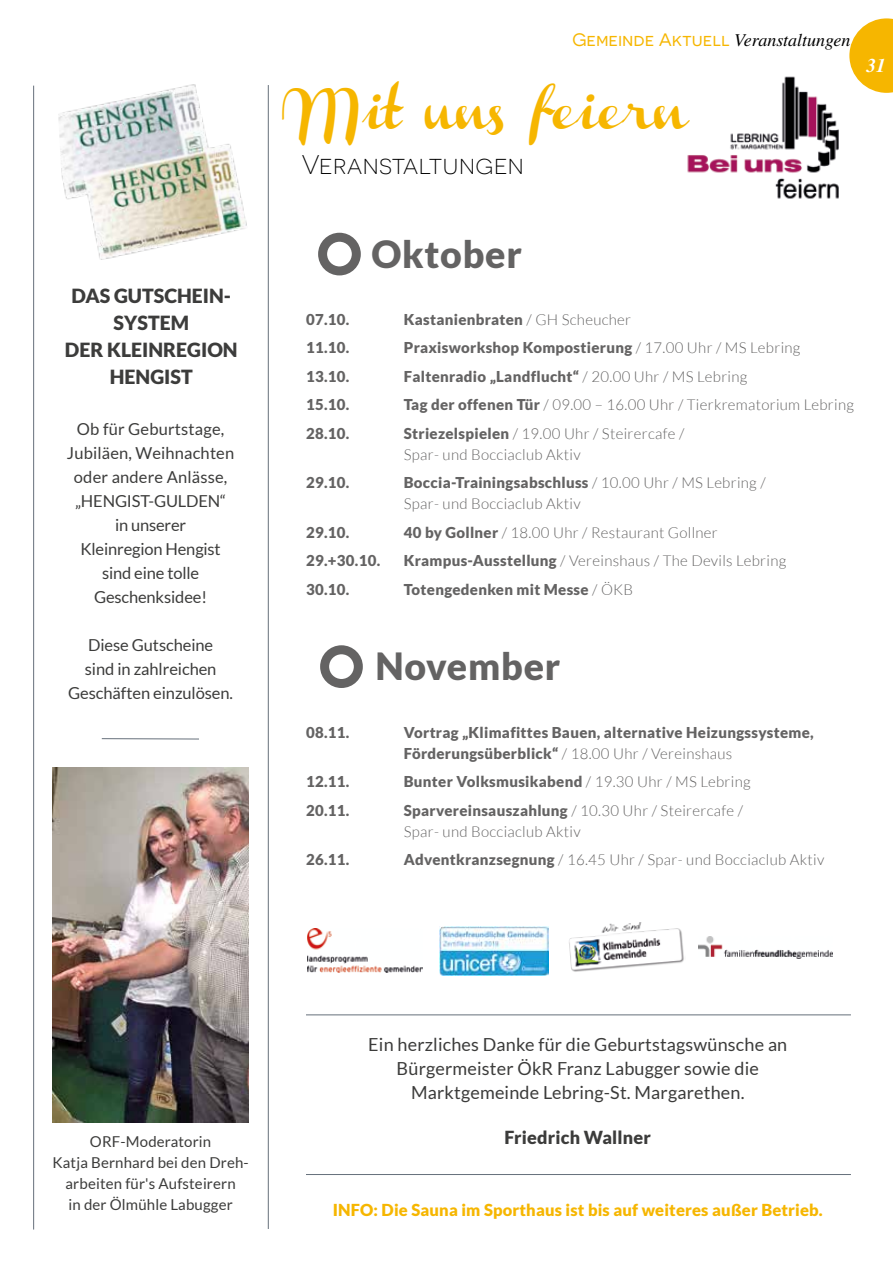
<style>
.page{position:relative;width:893px;height:1263px;background:#fff}
.page>*{position:absolute;margin:0;border:0;box-sizing:border-box;transform-origin:0 0}
.t1{font:900 37.5px "Lato";letter-spacing:.02em;color:#646363}
.t2{font:36.9px "Channel Slanted 1";color:#f6b600}
.t3{font:300 27px "Novecentosanswide";color:#000}
.t4{font:900 19.5px/27px "Lato";color:#3c3c3b;text-align:center}
.t5{font:italic 700 19.5px "Te X Gyre Termes";color:#fff}
.t6{font:18px/24px "Lato";letter-spacing:.01em;color:#3c3c3b;text-align:center}
.t7{font:18px "Novecentosanswide";color:#f6b600}
.t8{font:900 18px "Lato";letter-spacing:.01em;color:#3c3c3b}
.t9{font:16.5px/24px "Lato";letter-spacing:-.005em;color:#3c3c3b;text-align:center}
.t10{font:900 16.5px "Lato";letter-spacing:.01em;color:#f6b600}
.t11{font:300 15px/21px "Lato";letter-spacing:.02em;color:#646363}
.t12{font:900 15px/21px "Lato";letter-spacing:.02em;color:#646363}
.t13{font:15px/21px "Lato";letter-spacing:.01em;color:#3c3c3b;text-align:center}
.s1{font-family:"Te X Gyre Termes";font-style:italic;color:#000}
.s2{font-weight:300}
.s3{font-weight:900}
</style>
<div class="page">
<svg style="left:849px;top:18px;width:44px;height:75px;background:#f7c023"></svg>
<div style="left:318px;top:233px;width:43px;height:42px;border:9px solid #646363;border-radius:50%"></div>
<div style="left:320px;top:645px;width:43px;height:43px;border:9px solid #646363;border-radius:50%"></div>
<img style="left:307px;top:929px;width:115px;height:43px">
<img style="left:439px;top:926px;width:109px;height:49px">
<img style="left:569px;top:923px;width:115px;height:49px">
<img style="left:698px;top:937px;width:135px;height:22px">
<img style="left:687px;top:69px;width:179px;height:130px">
<img style="left:58px;top:84px;width:189px;height:176px">
<hr style="left:268px;top:85px;width:1px;height:1144px;background:#66707b">
<hr style="left:33px;top:86px;width:1px;height:1143px;background:#66707b">
<img style="left:53px;top:768px;width:196px;height:355px">
<hr style="left:306px;top:1014px;width:545px;height:1px;background:#66707b">
<hr style="left:102px;top:738px;width:97px;height:1px;background:#66707b">
<hr style="left:306px;top:1174px;width:545px;height:1px;background:#66707b">
<h3 class="t4" style="left:65px;top:282px;width:174px">DAS GUTSCHEIN-<br>SYSTEM<br>DER KLEINREGION<br>HENGIST</h3>
<p class="t9" style="left:67px;top:417px;width:169px">Ob für Geburtstage,<br>Jubiläen, Weihnachten oder andere Anlässe, „HENGIST--GULDEN“ in unserer<br>Kleinregion Hengist sind eine tolle<br>Geschenksidee!</p>
<p class="t9" style="left:68px;top:633px;width:166px">Diese Gutscheine<br>sind in zahlreichen<br>Geschäften einzulösen.</p>
<p class="t7" style="left:572px;top:29px;width:280px">Gemeinde Aktuell <span class="s1">Veranstaltungen</span></p>
<h2 class="t2" style="left:297px;top:94px;width:391px">Mit uns feiern</h2>
<h3 class="t3" style="left:302px;top:150px;width:224px">Veranstaltungen</h3>
<h3 class="t5" style="left:866px;top:51px;width:21px">31</h3>
<h1 class="t1" style="left:371px;top:232px;width:152px">Oktober</h1>
<p class="t12" style="left:306px;top:309px;width:45px">07.10.</p>
<p class="t12" style="left:404px;top:309px;width:229px">Kastanienbraten <span class="s2">/ GH Scheucher</span></p>
<p class="t12" style="left:306px;top:337px;width:45px">11.10.</p>
<p class="t12" style="left:404px;top:337px;width:398px">Praxisworkshop Kompostierung <span class="s2">/ 17.00 Uhr / MS Lebring</span></p>
<p class="t12" style="left:306px;top:366px;width:45px">13.10.</p>
<p class="t12" style="left:404px;top:366px;width:345px">Faltenradio „Landflucht“ <span class="s2">/ 20.00 Uhr / MS Lebring</span></p>
<p class="t12" style="left:306px;top:394px;width:45px">15.10.</p>
<p class="t11" style="left:404px;top:395px;width:452px"><span class="s3">Tag der offenen Tür</span> / 09.00 – 16.00 Uhr / Tierkrematorium Lebring</p>
<p class="t12" style="left:306px;top:423px;width:45px">28.10.</p>
<p class="t11" style="left:404px;top:423px;width:282px"><span class="s3">Striezelspielen</span> / 19.00 Uhr / Steirercafe /<br>Spar- und Bocciaclub Aktiv</p>
<p class="t12" style="left:306px;top:472px;width:45px">29.10.</p>
<p class="t11" style="left:404px;top:473px;width:363px"><span class="s3">Boccia-Trainingsabschluss</span> / 10.00 Uhr / MS Lebring /<br>Spar- und Bocciaclub Aktiv</p>
<p class="t12" style="left:306px;top:522px;width:45px">29.10.</p>
<p class="t11" style="left:404px;top:522px;width:316px"><span class="s3">40 by Gollner</span> / 18.00 Uhr / Restaurant Gollner</p>
<p class="t12" style="left:306px;top:550px;width:76px">29.+30.10.</p>
<p class="t11" style="left:404px;top:551px;width:384px"><span class="s3">Krampus-Ausstellung</span> / Vereinshaus / The Devils Lebring</p>
<p class="t12" style="left:306px;top:579px;width:45px">30.10.</p>
<p class="t12" style="left:404px;top:579px;width:231px">Totengedenken mit Messe <span class="s2">/ ÖKB</span></p>
<h1 class="t1" style="left:375px;top:645px;width:186px">November</h1>
<p class="t12" style="left:306px;top:721px;width:45px">08.11.</p>
<p class="t12" style="left:404px;top:721px;width:411px">Vortrag „Klimafittes Bauen, alternative Heizungssysteme,<br>Förderungsüberblick“ <span class="s2">/ 18.00 Uhr / Vereinshaus</span></p>
<p class="t12" style="left:306px;top:771px;width:45px">12.11.</p>
<p class="t12" style="left:404px;top:771px;width:348px">Bunter Volksmusikabend <span class="s2">/ 19.30 Uhr / MS Lebring</span></p>
<p class="t12" style="left:306px;top:799px;width:45px">20.11.</p>
<p class="t11" style="left:404px;top:800px;width:341px"><span class="s3">Sparvereinsauszahlung</span> / 10.30 Uhr / Steirercafe /<br>Spar- und Bocciaclub Aktiv</p>
<p class="t12" style="left:306px;top:849px;width:45px">26.11.</p>
<p class="t11" style="left:404px;top:849px;width:422px"><span class="s3">Adventkranzsegnung</span> / 16.45 Uhr / Spar- und Bocciaclub Aktiv</p>
<p class="t13" style="left:53px;top:1131px;width:198px">ORF-Moderatorin<br>Katja Bernhard bei den Dreh&shy;arbeiten für's Aufsteirern<br>in der Ölmühle Labugger</p>
<p class="t6" style="left:368px;top:1032px;width:421px">Ein herzliches Danke für die Geburtstagswünsche an<br>Bürgermeister ÖkR Franz Labugger sowie die<br>Marktgemeinde Lebring-St. Margarethen.</p>
<p class="t8" style="left:505px;top:1127px;width:148px">Friedrich Wallner</p>
<p class="t10" style="left:333px;top:1200px;width:492px">INFO: Die Sauna im Sporthaus ist bis auf weiteres außer Betrieb.</p>
</div>
